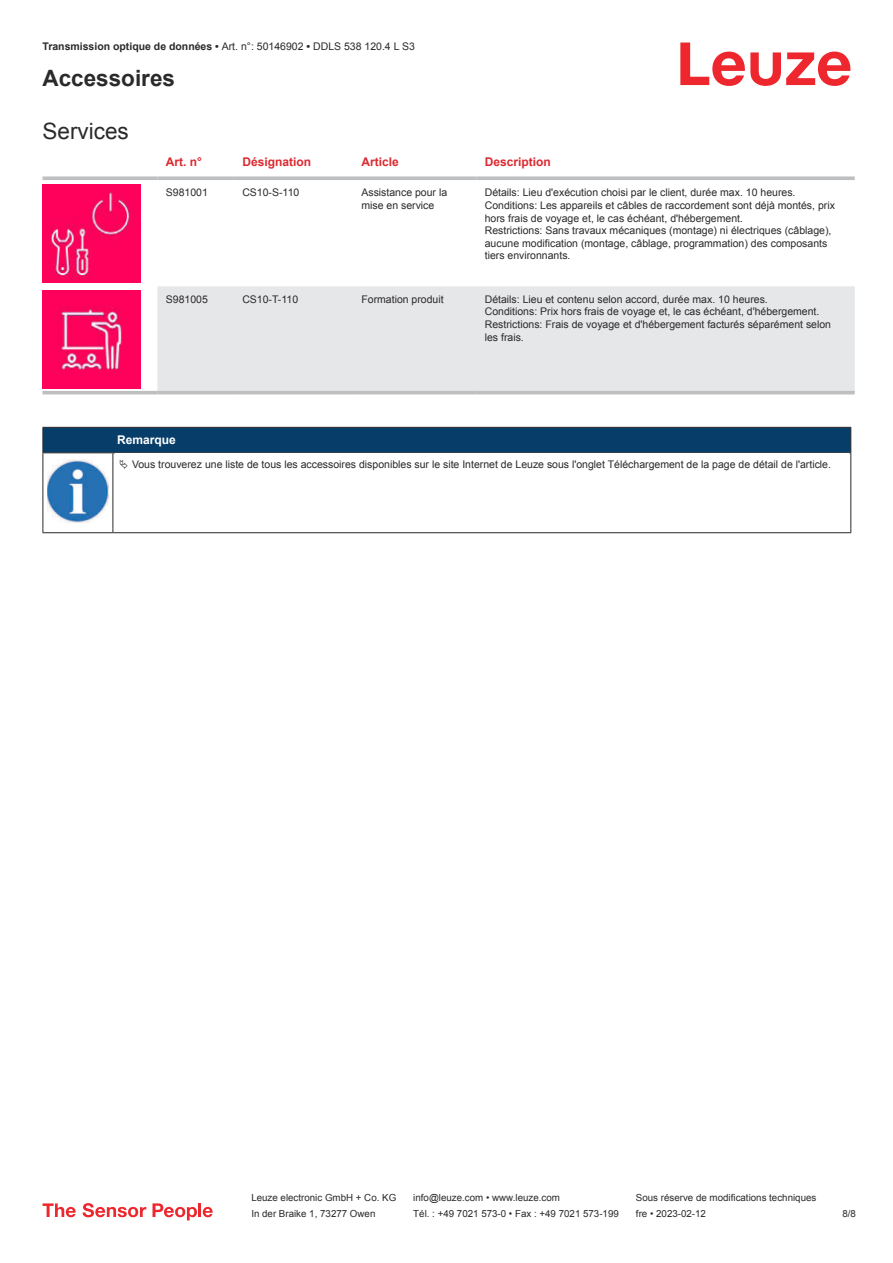
<style>
.page{position:relative;width:893px;height:1263px;background:#fff}
.page>*{position:absolute;margin:0;border:0;box-sizing:border-box;transform-origin:0 0}
.t1{font:700 22.5px "Arial";color:#2b292a}
.t2{font:22.5px "Arial";color:#2b292a}
.t3{font:700 12px "Arial";color:#db2a30}
.t4{font:700 12px "Arial";color:#fff}
.t5{font:10.5px/12.6px "Arial";color:#2b292a}
.t6{font:700 10.5px "Arial";color:#2b292a}
.t7{font:9.75px "Arial";color:#2b292a}
.s1{font-weight:400}
</style>
<div class="page">
<svg style="left:680px;top:43px;width:170px;height:43px"></svg>
<svg style="left:43px;top:184px;width:812px;height:211px"></svg>
<div style="left:157px;top:286px;width:698px;height:105px;background:#e6e7e9"></div>
<svg style="left:43px;top:176px;width:114px;height:4px"></svg>
<svg style="left:157px;top:176px;width:77px;height:4px"></svg>
<svg style="left:234px;top:176px;width:119px;height:4px"></svg>
<svg style="left:353px;top:176px;width:123px;height:4px"></svg>
<svg style="left:476px;top:176px;width:379px;height:4px;background:#c4c6c8"></svg>
<hr style="left:43px;top:391px;width:114px;height:3px;background:#bdbfc1">
<hr style="left:157px;top:391px;width:77px;height:3px;background:#bdbfc1">
<hr style="left:234px;top:391px;width:119px;height:3px;background:#bdbfc1">
<hr style="left:353px;top:391px;width:123px;height:3px;background:#bdbfc1">
<hr style="left:476px;top:391px;width:379px;height:3px;background:#bdbfc1">
<img style="left:43px;top:184px;width:97px;height:98px">
<img style="left:43px;top:291px;width:97px;height:97px">
<div style="left:43px;top:427px;width:808px;height:26px;background:#063d69"></div>
<hr style="left:113px;top:452px;width:738px;height:1px;background:#2b292a">
<hr style="left:43px;top:453px;width:1px;height:75px;background:#2b292a">
<hr style="left:113px;top:453px;width:1px;height:75px;background:#2b292a">
<hr style="left:850px;top:453px;width:1px;height:75px;background:#2b292a">
<hr style="left:43px;top:532px;width:70px;height:1px;background:#2b292a">
<hr style="left:113px;top:532px;width:738px;height:1px;background:#2b292a">
<img style="left:47px;top:459px;width:61px;height:63px">
<svg style="left:43px;top:1203px;width:33px;height:14px"></svg>
<svg style="left:83px;top:1203px;width:63px;height:14px"></svg>
<svg style="left:153px;top:1203px;width:44px;height:17px"></svg>
<hr style="left:198px;top:1203px;width:3px;height:14px;background:#ed272d">
<svg style="left:203px;top:1207px;width:10px;height:10px"></svg>
<p class="t6" style="left:43px;top:43px;width:374px">Transmission optique de données • <span class="s1">Art. n°: 50146902</span> • <span class="s1">DDLS 538 120.4 L S3</span></p>
<h1 class="t1" style="left:43px;top:70px;width:134px">Accessoires</h1>
<h1 class="t2" style="left:43px;top:123px;width:88px">Services</h1>
<p class="t3" style="left:166px;top:157px;width:38px">Art. n°</p>
<p class="t3" style="left:242px;top:157px;width:70px">Désignation</p>
<p class="t3" style="left:361px;top:157px;width:39px">Article</p>
<p class="t3" style="left:485px;top:157px;width:68px">Description</p>
<p class="t5" style="left:166px;top:187px;width:44px">S981001</p>
<p class="t5" style="left:242px;top:187px;width:58px">CS10-S-110</p>
<p class="t5" style="left:361px;top:187px;width:87px">Assistance pour la mise en service</p>
<p class="t5" style="left:485px;top:187px;width:352px">Détails: Lieu d'exécution choisi par le client, durée max. 10 heures.<br>Conditions: Les appareils et câbles de raccordement sont déjà montés, prix hors frais de voyage et, le cas échéant, d'hébergement.<br>Restrictions: Sans travaux mécaniques (montage) ni électriques (câblage), aucune modification (montage, câblage, programmation) des composants tiers environnants.</p>
<p class="t5" style="left:166px;top:294px;width:44px">S981005</p>
<p class="t5" style="left:242px;top:294px;width:57px">CS10-T-110</p>
<p class="t5" style="left:361px;top:294px;width:84px">Formation produit</p>
<p class="t5" style="left:485px;top:294px;width:348px">Détails: Lieu et contenu selon accord, durée max. 10 heures.<br>Conditions: Prix hors frais de voyage et, le cas échéant, d'hébergement.<br>Restrictions: Frais de voyage et d'hébergement facturés séparément selon les frais.</p>
<p class="t4" style="left:117px;top:435px;width:60px">Remarque</p>
<p class="t5" style="left:132px;top:459px;width:700px">Vous trouverez une liste de tous les accessoires disponibles sur le site Internet de Leuze sous l'onglet Téléchargement de la page de détail de l'article.</p>
<p class="t7" style="left:251px;top:1194px;width:146px">Leuze electronic GmbH + Co. KG</p>
<p class="t7" style="left:413px;top:1194px;width:148px">info@leuze.com • www.leuze.com</p>
<p class="t7" style="left:636px;top:1194px;width:182px">Sous réserve de modifications techniques</p>
<p class="t7" style="left:251px;top:1210px;width:126px">In der Braike 1, 73277 Owen</p>
<p class="t7" style="left:413px;top:1210px;width:207px">Tél. : +49 7021 573-0 • Fax : +49 7021 573-199</p>
<p class="t7" style="left:636px;top:1210px;width:72px">fre • 2023-02-12</p>
<p class="t7" style="left:842px;top:1210px;width:15px">8 /8</p>
</div>
